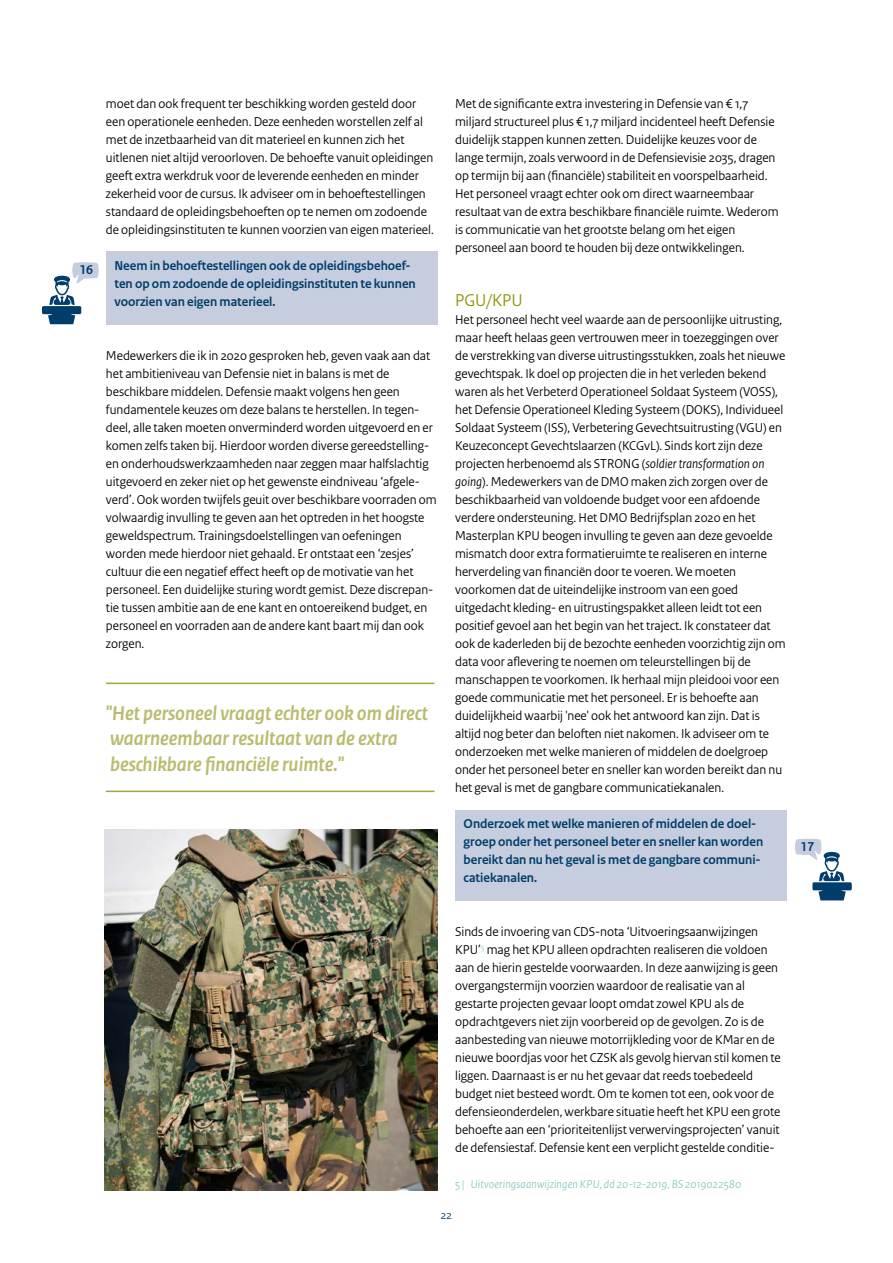
<style>
.page{position:relative;width:893px;height:1263px;background:#fff}
.page>*{position:absolute;margin:0;border:0;box-sizing:border-box;transform-origin:0 0}
.t1{font:italic 700 21px/25.2px "Rijksoverheid Sans Heading";color:#babb6f}
.t2{font:18px "Rijksoverheid Sans Heading";color:#8e9300}
.t3{font:13.5px/18px "Rijksoverheid Sans Heading";color:#000}
.t4{font:700 13.5px/18px "Rijksoverheid Sans Heading";color:#003d6a}
.t5{font:italic 12px "Rijksoverheid Sans Heading";letter-spacing:.015em;color:#87cac0}
.t6{font:12px "Rijksoverheid Sans Heading";color:#003d6a}
.s1{font-style:italic}
</style>
<div class="page">
<div style="left:106px;top:251px;width:332px;height:73px;background:#c5cdde"></div>
<svg style="left:42px;top:262px;width:57px;height:62px"></svg>
<div style="left:455px;top:810px;width:332px;height:90px;background:#c5cdde"></div>
<svg style="left:795px;top:839px;width:57px;height:61px"></svg>
<hr style="left:106px;top:683px;width:328px;height:1px;background:#a4a63e">
<hr style="left:106px;top:791px;width:328px;height:1px;background:#a4a63e">
<img style="left:105px;top:829px;width:333px;height:362px">
<p class="t4" style="left:79px;top:261px;width:15px">16</p>
<p class="t3" style="left:106px;top:95px;width:329px">moet dan ook frequent ter beschikking worden gesteld door een operationele eenheden. Deze eenheden worstellen zelf al met de inzetbaarheid van dit materieel en kunnen zich het uitlenen niet altijd veroorloven. De behoefte vanuit opleidingen geeft extra werkdruk voor de leverende eenheden en minder zekerheid voor de cursus. Ik adviseer om in behoeftestellingen standaard de opleidingsbehoeften op te nemen om zodoende de opleidingsinstituten te kunnen voorzien van eigen materieel.</p>
<p class="t4" style="left:114px;top:257px;width:303px">Neem in behoeftestellingen ook de opleidingsbehoef&shy;ten op om zodoende de opleidingsinstituten te kunnen voorzien van eigen materieel.</p>
<p class="t3" style="left:106px;top:347px;width:332px">Medewerkers die ik in 2020 gesproken heb, geven vaak aan dat het ambitieniveau van Defensie niet in balans is met de beschikbare middelen. Defensie maakt volgens hen geen fundamentele keuzes om deze balans te herstellen. In tegen&shy;deel, alle taken moeten onverminderd worden uitgevoerd en er komen zelfs taken bij. Hierdoor worden diverse gereedstelling&shy;en onderhoudswerkzaamheden naar zeggen maar halfslachtig uitgevoerd en zeker niet op het gewenste eindniveau ‘afgele&shy;verd’. Ook worden twijfels geuit over beschikbare voorraden om volwaardig invulling te geven aan het optreden in het hoogste geweldspectrum. Trainingsdoelstellingen van oefeningen worden mede hierdoor niet gehaald. Er ontstaat een ‘zesjes’ cultuur die een negatief effect heeft op de motivatie van het personeel. Een duidelijke sturing wordt gemist. Deze discrepan&shy;tie tussen ambitie aan de ene kant en ontoereikend budget, en personeel en voorraden aan de andere kant baart mij dan ook zorgen.</p>
<h1 class="t1" style="left:106px;top:701px;width:323px">"Het personeel vraagt echter ook om direct waarneembaar resultaat van de extra beschikbare financiële ruimte."</h1>
<p class="t3" style="left:455px;top:95px;width:325px">Met de significante extra investering in Defensie van € 1,7 miljard structureel plus € 1,7 miljard incidenteel heeft Defensie duidelijk stappen kunnen zetten. Duidelijke keuzes voor de lange termijn, zoals verwoord in de Defensievisie 2035, dragen op termijn bij aan (financiële) stabiliteit en voorspelbaarheid.<br>Het personeel vraagt echter ook om direct waarneembaar resultaat van de extra beschikbare financiële ruimte. Wederom is communicatie van het grootste belang om het eigen personeel aan boord te houden bij deze ontwikkelingen.</p>
<h2 class="t2" style="left:455px;top:290px;width:69px">PGU/KPU</h2>
<p class="t3" style="left:455px;top:311px;width:332px">Het personeel hecht veel waarde aan de persoonlijke uitrusting, maar heeft helaas geen vertrouwen meer in toezeggingen over de verstrekking van diverse uitrustingsstukken, zoals het nieuwe gevechtspak. Ik doel op projecten die in het verleden bekend waren als het Verbeterd Operationeel Soldaat Systeem (VOSS), het Defensie Operationeel Kleding Systeem (DOKS), Individueel Soldaat Systeem (ISS), Verbetering Gevechtsuitrusting (VGU) en Keuzeconcept Gevechtslaarzen (KCGvL). Sinds kort zijn deze projecten herbenoemd als STRONG (<span class="s1">soldier transformation on going</span>). Medewerkers van de DMO maken zich zorgen over de beschikbaarheid van voldoende budget voor een afdoende verdere ondersteuning. Het DMO Bedrijfsplan 2020 en het Masterplan KPU beogen invulling te geven aan deze gevoelde mismatch door extra formatieruimte te realiseren en interne herverdeling van financiën door te voeren. We moeten voorkomen dat de uiteindelijke instroom van een goed uitgedacht kleding- en uitrustingspakket alleen leidt tot een positief gevoel aan het begin van het traject. Ik constateer dat ook de kaderleden bij de bezochte eenheden voorzichtig zijn om data voor aflevering te noemen om teleurstellingen bij de manschappen te voorkomen. Ik herhaal mijn pleidooi voor een goede communicatie met het personeel. Er is behoefte aan duidelijkheid waarbij 'nee' ook het antwoord kan zijn. Dat is altijd nog beter dan beloften niet nakomen. Ik adviseer om te onderzoeken met welke manieren of middelen de doelgroep onder het personeel beter en sneller kan worden bereikt dan nu het geval is met de gangbare communicatiekanalen.</p>
<p class="t4" style="left:464px;top:815px;width:301px">Onderzoek met welke manieren of middelen de doel&shy;groep onder het personeel beter en sneller kan worden bereikt dan nu het geval is met de gangbare communi&shy;catiekanalen.</p>
<p class="t4" style="left:800px;top:837px;width:15px">17</p>
<p class="t3" style="left:455px;top:923px;width:327px">Sinds de invoering van CDS-nota ‘Uitvoeringsaanwijzingen KPU’<sup>5</sup> mag het KPU alleen opdrachten realiseren die voldoen aan de hierin gestelde voorwaarden. In deze aanwijzing is geen overgangstermijn voorzien waardoor de realisatie van al gestarte projecten gevaar loopt omdat zowel KPU als de opdrachtgevers niet zijn voorbereid op de gevolgen. Zo is de aanbesteding van nieuwe motorrijkleding voor de KMar en de nieuwe boordjas voor het CZSK als gevolg hiervan stil komen te liggen. Daarnaast is er nu het gevaar dat reeds toebedeeld budget niet besteed wordt. Om te komen tot een, ook voor de defensieonderdelen, werkbare situatie heeft het KPU een grote behoefte aan een ‘prioriteitenlijst verwervingsprojecten’ vanuit de defensiestaf. Defensie kent een verplicht gestelde conditie-</p>
<p class="t5" style="left:455px;top:1177px;width:288px">5 | Uitvoeringsaanwijzingen KPU, dd 20-12-2019, BS 2019022580</p>
<p class="t6" style="left:441px;top:1208px;width:13px">22</p>
</div>
